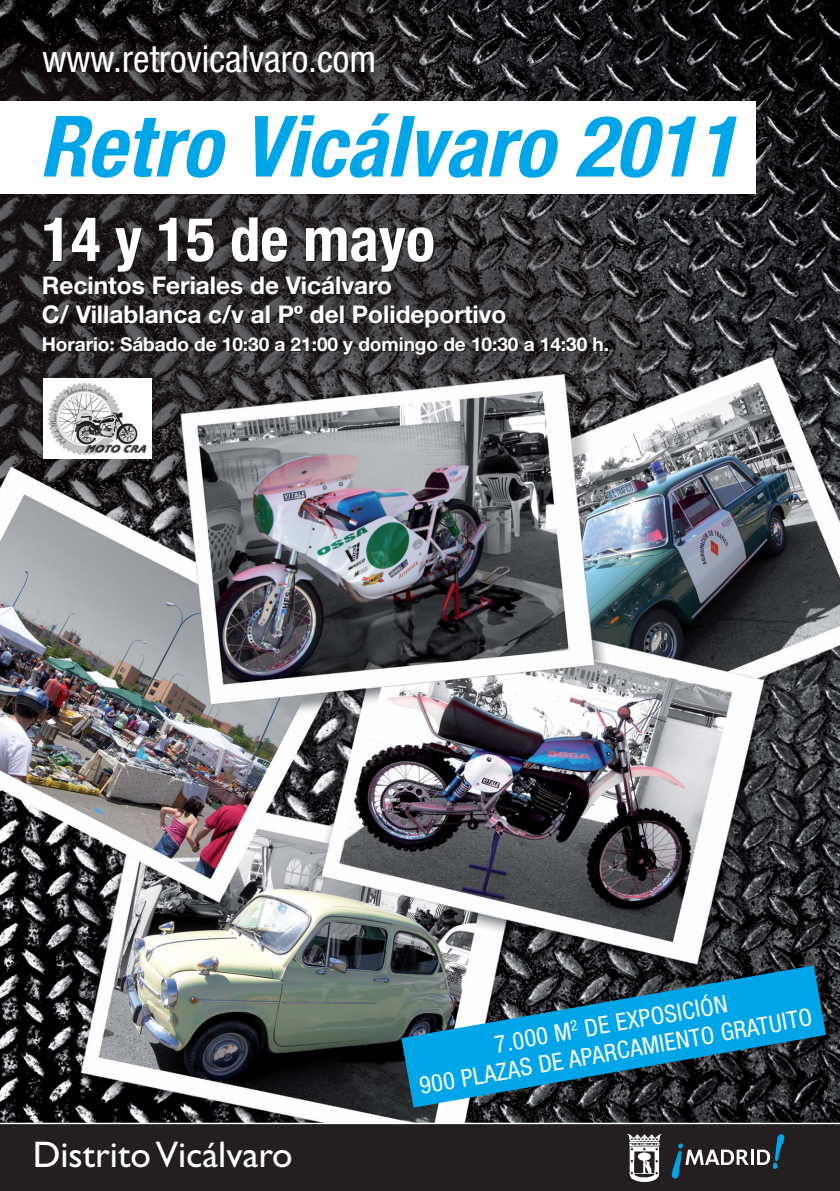
<style>
.page{position:relative;width:840px;height:1191px;background:#fff}
.page>*{position:absolute;margin:0;border:0;box-sizing:border-box;transform-origin:0 0}
.t1{font:italic 700 condensed 84.7px "Helvetica Neue";color:#00a5e8}
.t2{font:700 condensed 60.9px "Helvetica Neue";color:#fff}
.t3{font:condensed 37.1px "Helvetica Neue";color:#fff}
.t4{font:37.1px "Gill Sans";color:#fff}
.t5{font:700 24.4px/29px "Helvetica Neue";color:#fff}
.t6{font:condensed 24.1px/27.8px "Helvetica Neue";color:#fff;text-align:center}
.t7{font:700 19.1px "Helvetica Neue";letter-spacing:-.005em;color:#fff}
</style>
<div class="page">
<img style="left:0;top:0;width:839px;height:1122px">
<div style="left:0;top:1122px;width:839px;height:68px;background:#231f20"></div>
<hr style="left:750px;top:1149px;width:3px;height:15px;background:#fff">
<svg style="left:671px;top:1143px;width:77px;height:35px;background:#464d52"></svg>
<svg style="left:756px;top:1134px;width:28px;height:34px"></svg>
<img style="left:627px;top:1134px;width:34px;height:47px">
<div style="left:43px;top:378px;width:109px;height:81px;background:#fff"></div>
<img style="left:48px;top:383px;width:99px;height:72px">
<svg style="left:401px;top:965px;width:424px;height:142px;background:#1e7092"></svg>
<div style="left:0;top:101px;width:754px;height:92px;background:#fff"></div>
<h3 class="t3" style="left:43px;top:46px;width:335px">www.retrovicalvaro.com</h3>
<h1 class="t1" style="left:39px;top:116px;width:714px">Retro Vicálvaro 2011</h1>
<h2 class="t2" style="left:42px;top:217px;width:394px">14 y 15 de mayo</h2>
<p class="t5" style="left:42px;top:273px;width:466px">Recintos Feriales de Vicálvaro<br>C/ Villablanca c/v al Pº del Polideportivo</p>
<p class="t7" style="left:42px;top:337px;width:568px">Horario: Sábado de 10:30 a 21:00 y domingo de 10:30 a 14:30 h.</p>
<h3 class="t4" style="left:33px;top:1141px;width:261px">Distrito Vicálvaro</h3>
<p class="t6" style="left:412px;top:1046px;width:399px;rotate:-10deg">7.000 M<sup>2</sup> DE EXPOSICIÓN<br>900 PLAZAS DE APARCAMIENTO GRATUITO</p>
</div>
